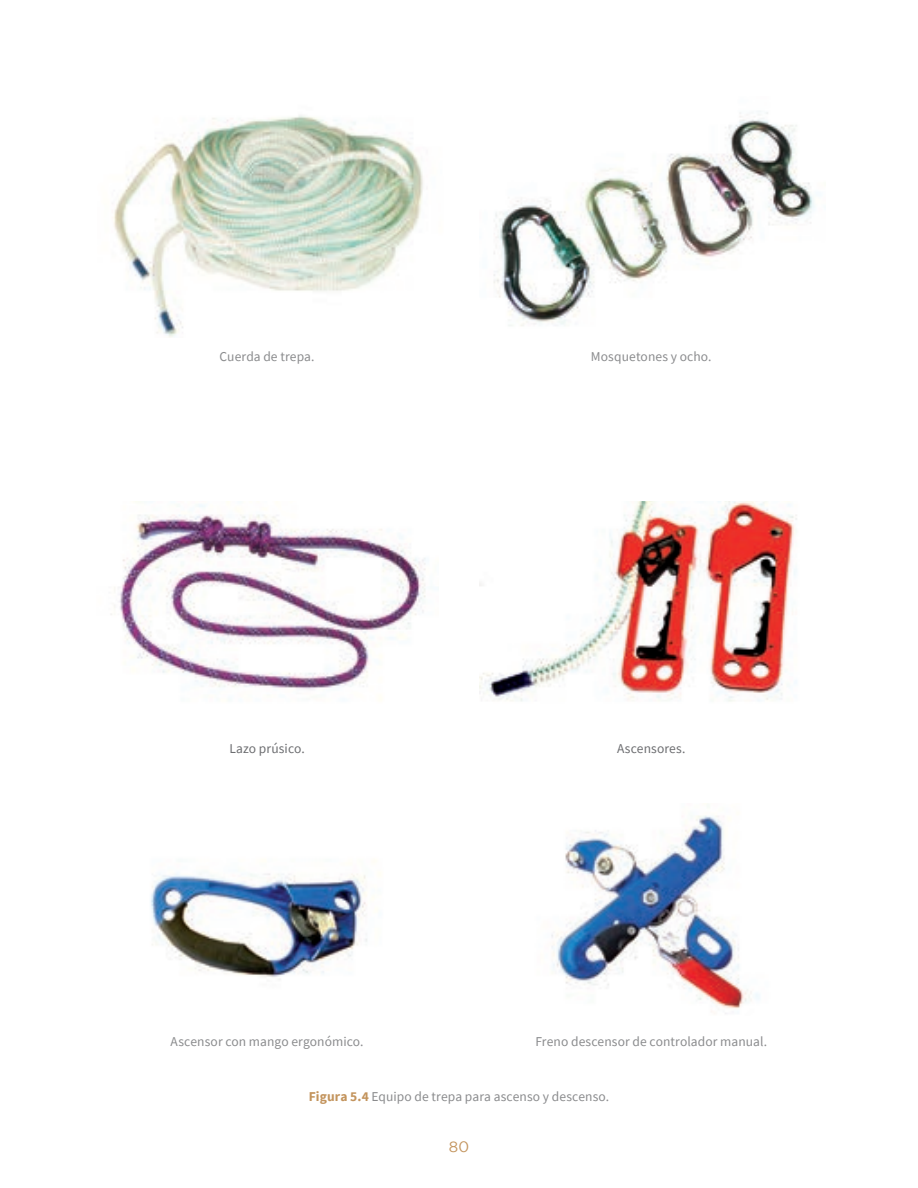
<style>
.page{position:relative;width:918px;height:1188px;background:#fff}
.page>*{position:absolute;margin:0;border:0;box-sizing:border-box;transform-origin:0 0}
.t1{font:15px "Gotham";color:#c3945d}
.t2{font:13.5px "Source Sans Pro";letter-spacing:.005em;color:#8a8b8d}
.t3{font:13.5px "Source Sans Pro";letter-spacing:.005em;color:#6c6d70}
.s1{font-weight:700;color:#c3945d}
</style>
<div class="page">
<img style="left:493px;top:111px;width:322px;height:215px">
<img style="left:480px;top:502px;width:317px;height:200px">
<img style="left:113px;top:115px;width:310px;height:222px">
<img style="left:111px;top:502px;width:315px;height:188px">
<img style="left:551px;top:815px;width:209px;height:199px">
<img style="left:150px;top:873px;width:217px;height:107px">
<p class="t2" style="left:220px;top:348px;width:97px">Cuerda de trepa.</p>
<p class="t3" style="left:229px;top:739px;width:77px">Lazo prúsico.</p>
<p class="t2" style="left:591px;top:348px;width:122px">Mosquetones y ocho.</p>
<p class="t3" style="left:617px;top:739px;width:70px">Ascensores.</p>
<p class="t2" style="left:171px;top:1033px;width:194px">Ascensor con mango ergonómico.</p>
<p class="t2" style="left:535px;top:1033px;width:233px">Freno descensor de controlador manual.</p>
<p class="t2" style="left:309px;top:1088px;width:302px"><span class="s1">Figura 5.4</span> Equipo de trepa para ascenso y descenso.</p>
<p class="t1" style="left:449px;top:1139px;width:22px">80</p>
</div>
